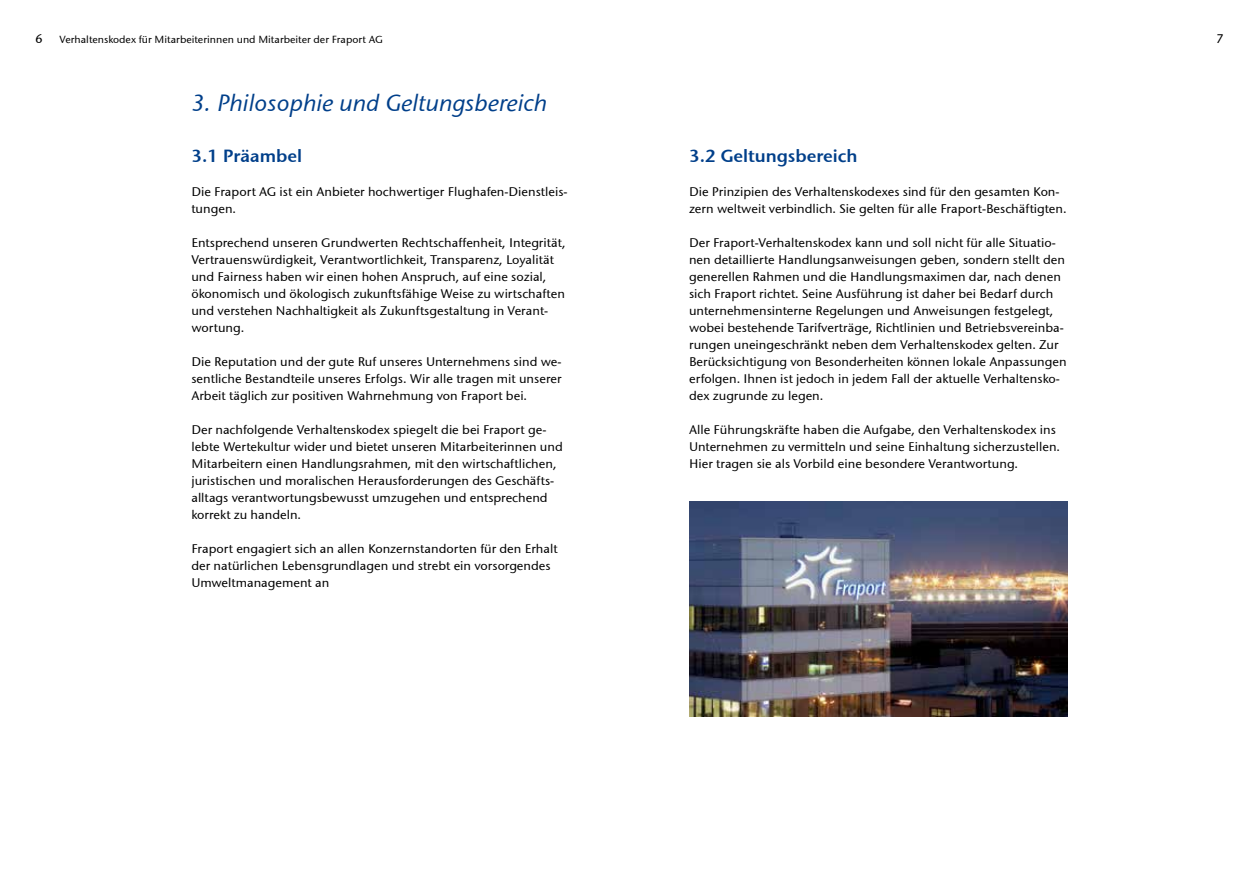
<style>
.page{position:relative;width:1259px;height:893px;background:#fff}
.page>*{position:absolute;margin:0;border:0;box-sizing:border-box;transform-origin:0 0}
.t1{font:italic 500 24px "Fraport Stone Sans";color:#003f8a}
.t2{font:600 18px "Fraport Stone Sans";color:#003f8a}
.t3{font:500 12.75px/17px "Fraport Stone Sans";color:#000}
.t4{font:500 10.5px "Fraport Stone Sans";color:#000}
</style>
<div class="page">
<img style="left:689px;top:502px;width:378px;height:214px">
<p class="t3" style="left:35px;top:30px;width:9px">6</p>
<p class="t4" style="left:60px;top:33px;width:325px">Verhaltenskodex für Mitarbeiterinnen und Mitarbeiter der Fraport AG</p>
<p class="t3" style="left:1216px;top:30px;width:9px">7</p>
<h1 class="t1" style="left:191px;top:88px;width:357px">3. Philosophie und Geltungsbereich</h1>
<h2 class="t2" style="left:191px;top:144px;width:112px">3.1 Präambel</h2>
<p class="t3" style="left:191px;top:183px;width:378px">Die Fraport AG ist ein Anbieter hochwertiger Flughafen-Dienstleis&shy;tungen.</p>
<p class="t3" style="left:191px;top:234px;width:376px">Entsprechend unseren Grundwerten Rechtschaffenheit, Integrität, Vertrauenswürdigkeit, Verantwortlichkeit, Transparenz, Loyalität und Fairness haben wir einen hohen Anspruch, auf eine sozial, ökonomisch und ökologisch zukunftsfähige Weise zu wirtschaften und verstehen Nachhaltigkeit als Zukunftsgestaltung in Verant&shy;wortung.</p>
<p class="t3" style="left:191px;top:353px;width:372px;text-align:justify">Die Reputation und der gute Ruf unseres Unternehmens sind we&shy;sentliche Bestandteile unseres Erfolgs. Wir alle tragen mit unserer Arbeit täglich zur positiven Wahrnehmung von Fraport bei.</p>
<p class="t3" style="left:191px;top:421px;width:373px">Der nachfolgende Verhaltenskodex spiegelt die bei Fraport ge&shy;lebte Wertekultur wider und bietet unseren Mitarbeiterinnen und Mitarbeitern einen Handlungsrahmen, mit den wirtschaftlichen, juristischen und moralischen Herausforderungen des Geschäfts&shy;alltags verantwortungsbewusst umzugehen und entsprechend korrekt zu handeln.</p>
<p class="t3" style="left:191px;top:540px;width:368px">Fraport engagiert sich an allen Konzernstandorten für den Erhalt der natürlichen Lebensgrundlagen und strebt ein vorsorgendes<br>Umweltmanagement an</p>
<h2 class="t2" style="left:689px;top:144px;width:170px">3.2 Geltungsbereich</h2>
<p class="t3" style="left:689px;top:183px;width:379px">Die Prinzipien des Verhaltenskodexes sind für den gesamten Kon&shy;zern weltweit verbindlich. Sie gelten für alle Fraport-Beschäftigten.</p>
<p class="t3" style="left:689px;top:234px;width:379px">Der Fraport-Verhaltenskodex kann und soll nicht für alle Situatio&shy;nen detaillierte Handlungsanweisungen geben, sondern stellt den generellen Rahmen und die Handlungsmaximen dar, nach denen sich Fraport richtet. Seine Ausführung ist daher bei Bedarf durch unternehmensinterne Regelungen und Anweisungen festgelegt, wobei bestehende Tarifverträge, Richtlinien und Betriebsvereinba&shy;rungen uneingeschränkt neben dem Verhaltenskodex gelten. Zur Berücksichtigung von Besonderheiten können lokale Anpassungen erfolgen. Ihnen ist jedoch in jedem Fall der aktuelle Verhaltensko&shy;dex zugrunde zu legen.</p>
<p class="t3" style="left:689px;top:421px;width:372px">Alle Führungskräfte haben die Aufgabe, den Verhaltenskodex ins<br>Unternehmen zu vermitteln und seine Einhaltung sicherzustellen.<br>Hier tragen sie als Vorbild eine besondere Verantwortung.</p>
</div>
